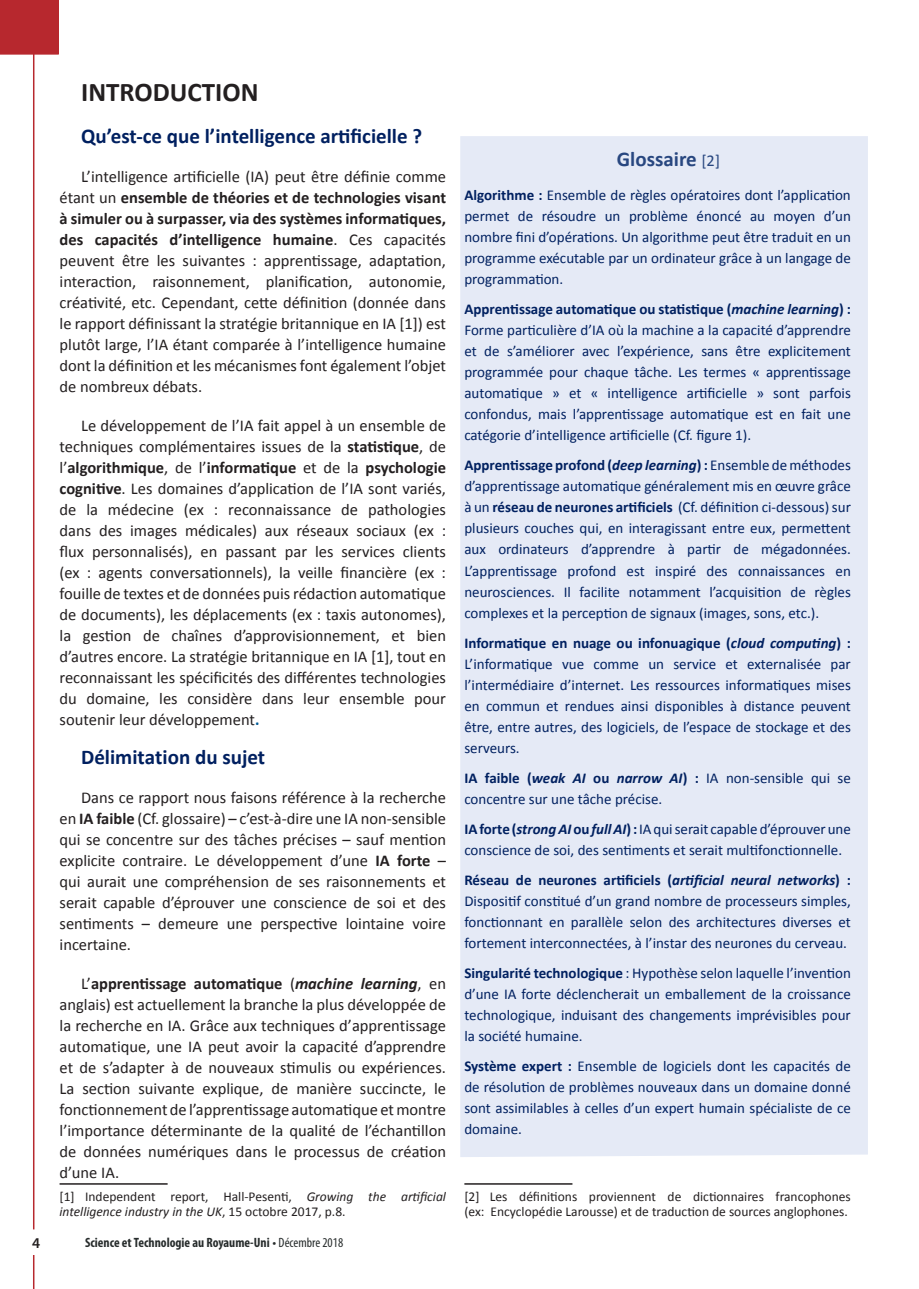
<style>
.page{position:relative;width:919px;height:1289px;background:#fff}
.page>*{position:absolute;margin:0;border:0;box-sizing:border-box;transform-origin:0 0}
.Normal_wrd_6{font:700 27px "Calibri";color:#231f20}
.Normal_wrd_7{font:700 21px "Calibri";color:#002060}
.Normal_wrd_7-2{font:700 21px "Calibri";color:#284780}
.Normal_wrd_6-2{font:16.5px/21px "Calibri";color:#231f20;text-align:justify}
.Normal_wrd_7-3{font:15px/21px "Calibri";color:#002060;text-align:justify}
.t1{font:600 15px "Myriad Pro";color:#231f20}
.rdp-footnote{font:13.5px/15px "Calibri";color:#231f20}
.t2{font:700 condensed 13.5px "Myriad Pro";color:#272c2c}
.s1{font-weight:700}
.s2{font-weight:700;color:#005b97}
.s3{font-weight:700;font-style:italic}
.s4{font-style:italic}
.s5{font-weight:400;font-stretch:normal}
.s6{font-weight:400}
.s7{font-weight:400;font-size:16.5px}
</style>
<div class="page">
<hr style="left:33px;top:0;width:1px;height:1288px;background:#b7282e">
<div style="left:14px;top:1230px;width:45px;height:24px;background:#fff"></div>
<div style="left:0;top:0;width:58px;height:54px;background:#b7282e"></div>
<div style="left:0;top:0;width:59px;height:55px;border:2px solid #b7282e"></div>
<div style="left:460px;top:136px;width:407px;height:1021px;background:#e5eaf6"></div>
<hr style="left:60px;top:1183px;width:108px;height:1px;background:#231f20">
<hr style="left:464px;top:1183px;width:108px;height:1px;background:#231f20">
<p class="Normal_wrd_6" style="left:81px;top:74px;width:179px">INTRODUCTION</p>
<p class="Normal_wrd_7" style="left:81px;top:122px;width:342px">Qu’est-ce que l’intelligence artificielle ?</p>
<p class="Normal_wrd_6-2" style="left:60px;top:166px;width:388px;text-indent:22px">L’intelligence artificielle (IA) peut être définie comme étant un <span class="s1">ensemble de théories et de technologies visant à simuler ou à surpasser, via des systèmes informatiques, des capacités d’intelligence humaine</span>. Ces capacités peuvent être les suivantes : apprentissage, adaptation, interaction, raisonnement, planification, autonomie, créativité, etc. Cependant, cette définition (donnée dans le rapport définissant la stratégie britannique en IA [1]) est plutôt large, l’IA étant comparée à l’intelligence humaine dont la définition et les mécanismes font également l’objet de nombreux débats.</p>
<p class="Normal_wrd_6-2" style="left:60px;top:415px;width:388px;text-indent:22px">Le développement de l’IA fait appel à un ensemble de techniques complémentaires issues de la <span class="s1">statistique</span>, de l’<span class="s1">algorithmique</span>, de l’<span class="s1">informatique</span> et de la <span class="s1">psychologie cognitive</span>. Les domaines d’application de l’IA sont variés, de la médecine (ex : reconnaissance de pathologies dans des images médicales) aux réseaux sociaux (ex : flux personnalisés), en passant par les services clients (ex : agents conversationnels), la veille financière (ex : fouille de textes et de données puis rédaction automatique de documents), les déplacements (ex : taxis autonomes), la gestion de chaînes d’approvisionnement, et bien d’autres encore. La stratégie britannique en IA [1], tout en reconnaissant les spécificités des différentes technologies du domaine, les considère dans leur ensemble pour soutenir leur développement<span class="s2">.</span></p>
<p class="Normal_wrd_7" style="left:81px;top:743px;width:185px">Délimitation du sujet</p>
<p class="Normal_wrd_6-2" style="left:60px;top:787px;width:388px;text-indent:22px">Dans ce rapport nous faisons référence à la recherche en <span class="s1">IA faible</span> (Cf. glossaire) – c’est-à-dire une IA non-sensible qui se concentre sur des tâches précises – sauf mention explicite contraire. Le développement d’une <span class="s1">IA forte</span> – qui aurait une compréhension de ses raisonnements et serait capable d’éprouver une conscience de soi et des sentiments – demeure une perspective lointaine voire incertaine.</p>
<p class="Normal_wrd_6-2" style="left:60px;top:973px;width:388px;text-indent:22px">L’<span class="s1">apprentissage automatique</span> (<span class="s3">machine learning</span>, en anglais) est actuellement la branche la plus développée de la recherche en IA. Grâce aux techniques d’apprentissage automatique, une IA peut avoir la capacité d’apprendre et de s’adapter à de nouveaux stimulis ou expériences.<br>La section suivante explique, de manière succincte, le fonctionnement de l’apprentissage automatique et montre l’importance déterminante de la qualité de l’échantillon de données numériques dans le processus de création d’une IA.</p>
<p class="rdp-footnote" style="left:60px;top:1188px;width:388px">[1] Independent report, Hall-Pesenti, <span class="s4">Growing the artificial intelligence industry in the UK</span>, 15 octobre 2017, p.8.</p>
<p class="t1" style="left:32px;top:1233px;width:10px">4</p>
<p class="t2" style="left:85px;top:1234px;width:259px">Science et Technologie au Royaume-Uni <span class="s5">•</span> <span class="s6">Décembre 2018</span></p>
<p class="Normal_wrd_7-2" style="left:616px;top:146px;width:105px">Glossaire <span class="s7">[2]</span></p>
<p class="Normal_wrd_7-3" style="left:464px;top:185px;width:388px"><span class="s1">Algorithme :</span> Ensemble de règles opératoires dont l’application permet de résoudre un problème énoncé au moyen d’un nombre fini d’opérations. Un algorithme peut être traduit en un programme exécutable par un ordinateur grâce à un langage de programmation.</p>
<p class="Normal_wrd_7-3" style="left:464px;top:299px;width:388px"><span class="s1">Apprentissage automatique ou statistique (</span><span class="s3">machine learning</span><span class="s1">) :<br></span>Forme particulière d’IA où la machine a la capacité d’apprendre et de s’améliorer avec l’expérience, sans être explicitement programmée pour chaque tâche. Les termes « apprentissage automatique » et « intelligence artificielle » sont parfois confondus, mais l’apprentissage automatique est en fait une catégorie d’intelligence artificielle (Cf. figure 1).</p>
<p class="Normal_wrd_7-3" style="left:464px;top:455px;width:388px"><span class="s1">Apprentissage profond (</span><span class="s3">deep learning</span><span class="s1">):</span> Ensemble de méthodes d’apprentissage automatique généralement mis en œuvre grâce à un <span class="s1">réseau de neurones artificiels</span> (Cf. définition ci-dessous) sur plusieurs couches qui, en interagissant entre eux, permettent aux ordinateurs d’apprendre à partir de mégadonnées.<br>L’apprentissage profond est inspiré des connaissances en neurosciences. Il facilite notamment l’acquisition de règles complexes et la perception de signaux (images, sons, etc.).</p>
<p class="Normal_wrd_7-3" style="left:464px;top:632px;width:388px"><span class="s1">Informatique en nuage ou infonuagique (</span><span class="s3">cloud computing</span><span class="s1">) :<br></span>L’informatique vue comme un service et externalisée par l’intermédiaire d’internet. Les ressources informatiques mises en commun et rendues ainsi disponibles à distance peuvent être, entre autres, des logiciels, de l’espace de stockage et des serveurs.</p>
<p class="Normal_wrd_7-3" style="left:464px;top:767px;width:388px"><span class="s1">IA faible (</span><span class="s3">weak AI</span> <span class="s1">ou</span> <span class="s3">narrow AI</span><span class="s1">) :</span> IA non-sensible qui se concentre sur une tâche précise.</p>
<p class="Normal_wrd_7-3" style="left:464px;top:818px;width:388px"><span class="s1">IA forte (</span><span class="s3">strong AI</span> <span class="s1">ou</span> <span class="s3">full AI</span><span class="s1">) :</span> IA qui serait capable d’éprouver une conscience de soi, des sentiments et serait multifonctionnelle.</p>
<p class="Normal_wrd_7-3" style="left:464px;top:869px;width:388px"><span class="s1">Réseau de neurones artificiels (</span><span class="s3">artificial neural networks</span><span class="s1">) :<br></span>Dispositif constitué d’un grand nombre de processeurs simples, fonctionnant en parallèle selon des architectures diverses et fortement interconnectées, à l’instar des neurones du cerveau.</p>
<p class="Normal_wrd_7-3" style="left:464px;top:962px;width:388px"><span class="s1">Singularité technologique</span> : Hypothèse selon laquelle l’invention d’une IA forte déclencherait un emballement de la croissance technologique, induisant des changements imprévisibles pour la société humaine.</p>
<p class="Normal_wrd_7-3" style="left:464px;top:1055px;width:388px"><span class="s1">Système expert :</span> Ensemble de logiciels dont les capacités de de résolution de problèmes nouveaux dans un domaine donné sont assimilables à celles d’un expert humain spécialiste de ce domaine.</p>
<p class="rdp-footnote" style="left:464px;top:1188px;width:388px">[2] Les définitions proviennent de dictionnaires francophones (ex: Encyclopédie Larousse) et de traduction de sources anglophones.</p>
</div>
